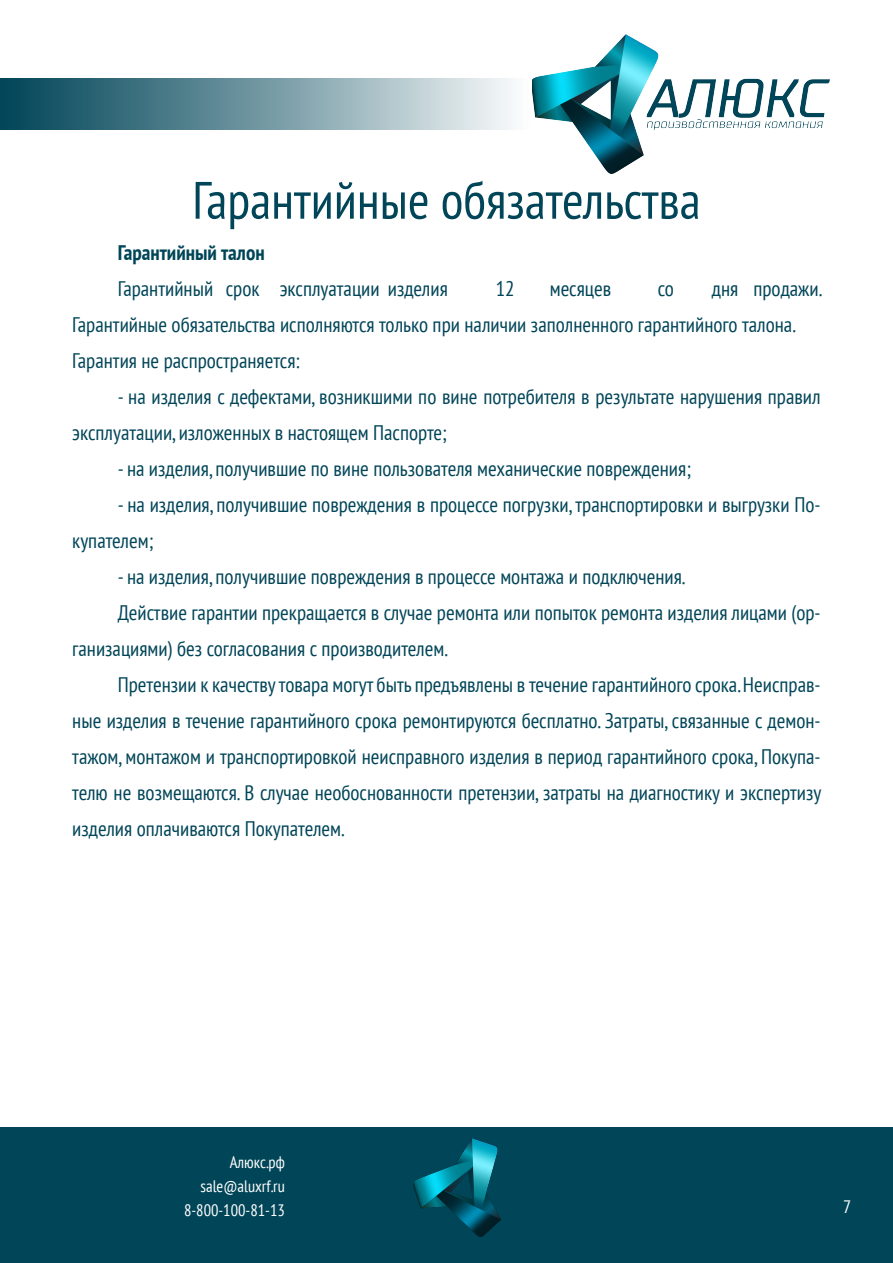
<style>
.page{position:relative;width:893px;height:1263px;background:#fff}
.page>*{position:absolute;margin:0;border:0;box-sizing:border-box;transform-origin:0 0}
.t1{font:condensed 52.5px "PT Sans";color:#014558}
.t2{font:condensed 21px/36px "PT Sans";color:#014558}
.t3{font:700 condensed 21px "PT Sans";color:#014558}
.t4{font:condensed 18px "PT Sans";color:#fff}
.t5{font:condensed 16.5px "PT Sans";color:#fff}
</style>
<div class="page">
<div style="left:0;top:1127px;width:893px;height:136px;background:#014558"></div>
<img style="left:532px;top:34px;width:297px;height:140px">
<img style="left:0;top:79px;width:512px;height:51px">
<img style="left:414px;top:1138px;width:87px;height:98px">
<p class="t1" style="left:192px;top:166px;width:510px">Гарантийные обязательства</p>
<p class="t3" style="left:118px;top:239px;width:148px">Гарантийный талон</p>
<p class="t2" style="left:118px;top:270px;width:332px">Гарантийный срок эксплуатации изделия</p>
<p class="t2" style="left:496px;top:270px;width:20px">12</p>
<p class="t2" style="left:550px;top:270px;width:63px">месяцев</p>
<p class="t2" style="left:658px;top:270px;width:18px">со</p>
<p class="t2" style="left:72px;top:270px;width:751px;text-indent:639px">дня продажи.<br>Гарантийные обязательства исполняются только при наличии заполненного гарантийного талона.</p>
<p class="t2" style="left:72px;top:342px;width:229px">Гарантия не распространяется:</p>
<p class="t2" style="left:72px;top:378px;width:750px;text-indent:45px">- на изделия с дефектами, возникшими по вине потребителя в результате нарушения правил эксплуатации, изложенных в настоящем Паспорте;</p>
<p class="t2" style="left:118px;top:450px;width:575px">- на изделия, получившие по вине пользователя механические повреждения;</p>
<p class="t2" style="left:72px;top:486px;width:750px;text-indent:45px">- на изделия, получившие повреждения в процессе погрузки, транспортировки и выгрузки По&shy;купателем;</p>
<p class="t2" style="left:118px;top:558px;width:569px">- на изделия, получившие повреждения в процессе монтажа и подключения.</p>
<p class="t2" style="left:72px;top:594px;width:750px;text-indent:45px">Действие гарантии прекращается в случае ремонта или попыток ремонта изделия лицами (ор&shy;ганизациями) без согласования с производителем.</p>
<p class="t2" style="left:72px;top:666px;width:750px;text-align:justify;text-indent:45px">Претензии к качеству товара могут быть предъявлены в течение гарантийного срока. Неисправ&shy;ные изделия в течение гарантийного срока ремонтируются бесплатно. Затраты, связанные с демон&shy;тажом, монтажом и транспортировкой неисправного изделия в период гарантийного срока, Покупа&shy;телю не возмещаются. В случае необоснованности претензии, затраты на диагностику и экспертизу изделия оплачиваются Покупателем.</p>
<p class="t5" style="left:230px;top:1151px;width:56px">Алюкс.рф</p>
<p class="t5" style="left:201px;top:1175px;width:86px">sale@aluxrf.ru</p>
<p class="t5" style="left:184px;top:1199px;width:102px">8-800-100-81-13</p>
<p class="t4" style="left:843px;top:1195px;width:10px">7</p>
</div>
